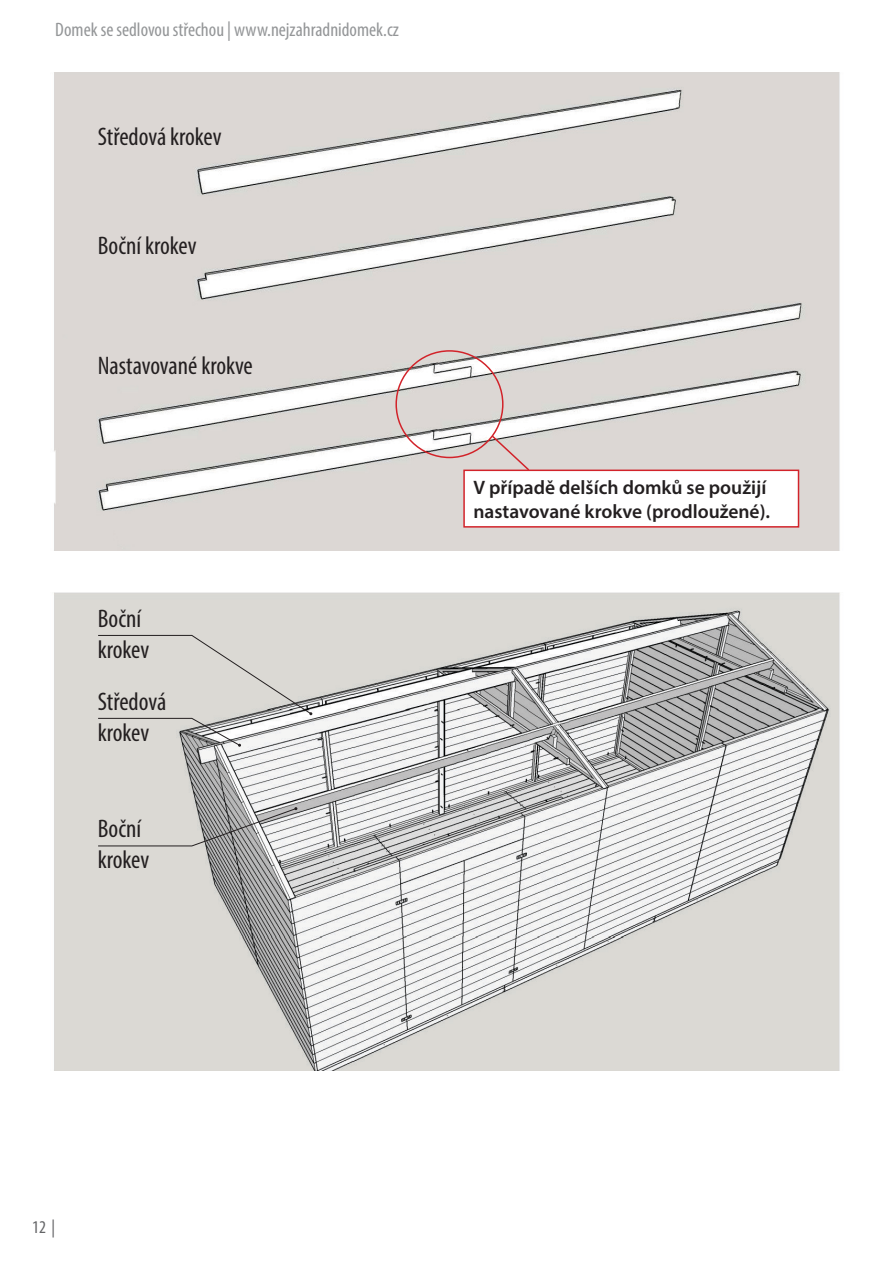
<style>
.page{position:relative;width:893px;height:1263px;background:#fff}
.page>*{position:absolute;margin:0;border:0;box-sizing:border-box;transform-origin:0 0}
.Text_2{font:condensed 25.5px/30.6px "Myriad Pro";color:#231f20}
.Text_3a{font:600 19.5px/23.4px "Myriad Pro";color:#231f20}
.t1{font:condensed 19.5px "Myriad Pro";color:#949698}
.t2{font:condensed 18px "Myriad Pro";color:#636466}
</style>
<div class="page">
<img style="left:54px;top:72px;width:786px;height:478px">
<div style="left:395px;top:350px;width:109px;height:108px;border:2px solid #d2232a;border-radius:50%"></div>
<svg style="left:490px;top:434px;width:41px;height:36px"></svg>
<img style="left:54px;top:593px;width:786px;height:478px">
<svg style="left:97px;top:807px;width:200px;height:40px;background:#c1c0bd"></svg>
<svg style="left:97px;top:635px;width:215px;height:112px;background:#d3d1cd"></svg>
<div style="left:464px;top:470px;width:334px;height:57px;background:#fff"></div>
<div style="left:463px;top:470px;width:336px;height:58px;border:2px solid #d2232a"></div>
<p class="t1" style="left:55px;top:18px;width:345px">Domek se sedlovou střechou | www.nejzahradnidomek.cz</p>
<p class="Text_2" style="left:98px;top:121px;width:125px">Středová krokev</p>
<p class="Text_2" style="left:98px;top:230px;width:100px">Boční krokev</p>
<p class="Text_2" style="left:98px;top:350px;width:157px">Nastavované krokve</p>
<p class="Text_2" style="left:98px;top:603px;width:53px">Boční krokev</p>
<p class="Text_2" style="left:98px;top:686px;width:70px">Středová krokev</p>
<p class="Text_2" style="left:98px;top:813px;width:53px">Boční krokev</p>
<p class="Text_3a" style="left:473px;top:475px;width:298px">V případě delších domků se použijí nastavované krokve (prodloužené).</p>
<p class="t2" style="left:32px;top:1216px;width:25px">12 |</p>
</div>
